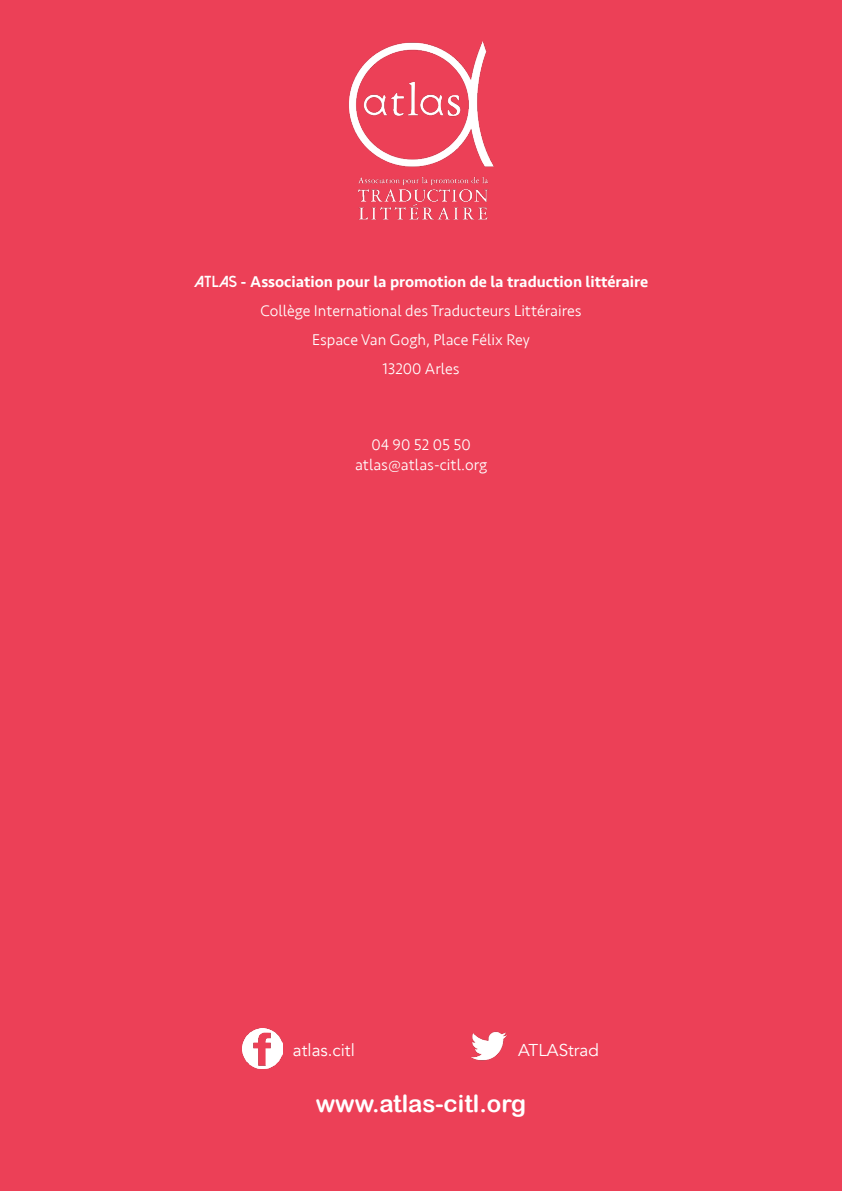
<style>
.page{position:relative;width:842px;height:1191px;background:#ec4057}
.page>*{position:absolute;margin:0;border:0;box-sizing:border-box;transform-origin:0 0}
.t1{font:24px "Arial Rounded MT Bold";color:#fff}
.t2{font:17.2px "Avenir";color:#fff}
.t3{font:300 16px/28.8px "Seravek";color:#fff;text-align:center}
.s1{font-family:"Dolce Vita";font-weight:800}
.s2{font-weight:500}
</style>
<div class="page">
<img style="left:243px;top:1029px;width:39px;height:39px">
<img style="left:471px;top:1031px;width:36px;height:30px">
<img style="left:348px;top:41px;width:146px;height:179px">
<p class="t3" style="left:194px;top:267px;width:456px"><span class="s1">ATLAS</span> <span class="s2">- Association pour la promotion de la traduction littéraire </span>Collège International des Traducteurs Littéraires<br>Espace Van Gogh, Place Félix Rey<br>13200 Arles</p>
<p class="t3" style="left:355px;top:436px;width:134px;line-height:19.2px">04 90 52 05 50 atlas@atlas-citl.org</p>
<p class="t2" style="left:293px;top:1039px;width:63px">atlas.citl</p>
<p class="t2" style="left:518px;top:1039px;width:82px">ATLAStrad</p>
<h1 class="t1" style="left:316px;top:1089px;width:212px">www.atlas-citl.org</h1>
</div>
